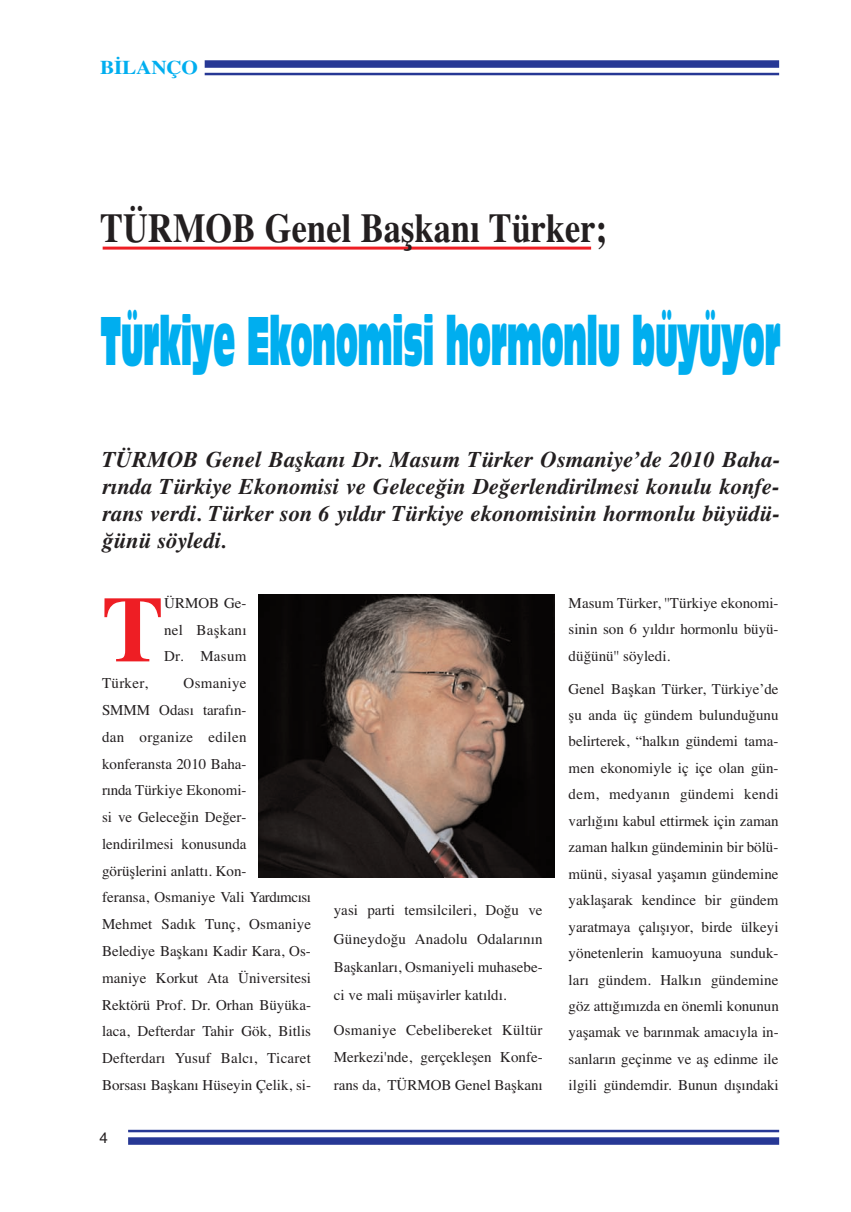
<style>
.page{position:relative;width:851px;height:1212px;background:#fff}
.page>*{position:absolute;margin:0;border:0;box-sizing:border-box;transform-origin:0 0}
.t1{font:700 93.3px "Times TU";color:#ee1e24}
.t2{font:64.65px "Antique Olive Nord";color:#00aeef;scale:.36 1}
.t3{font:700 40.95px "Times TU";letter-spacing:.005em;color:#231f20;scale:.84 1}
.t4{font:italic 700 22.5px/27px "Times TU";color:#231f20;text-align:justify}
.t5{font:700 19.5px "Times TU";letter-spacing:-.01em;color:#00aeef;scale:1.09 1}
.t6{font:15px/26.8px "Times TU";color:#231f20;text-align:justify}
.t7{font:15px "Helvetica TU";color:#231f20}
</style>
<div class="page">
<hr style="left:128px;top:1130px;width:651px;height:2px;background:#273895">
<div style="left:128px;top:1137px;width:651px;height:8px;background:#273895"></div>
<div style="left:205px;top:60px;width:574px;height:8px;background:#273895"></div>
<hr style="left:205px;top:73px;width:574px;height:2px;background:#273895">
<hr style="left:103px;top:247px;width:488px;height:3px;background:#ee1e24">
<img style="left:258px;top:594px;width:296px;height:284px">
<h3 class="t5" style="left:100px;top:56px;width:91px">BİLANÇO</h3>
<h3 class="t3" style="left:100px;top:204px;width:605px">TÜRMOB Genel Başkanı Türker;</h3>
<h2 class="t2" style="left:101px;top:305px;width:1888px">Türkiye Ekonomisi hormonlu büyüyor</h2>
<h3 class="t4" style="left:102px;top:445px;width:679px">TÜRMOB Genel Başkanı Dr. Masum Türker Osmaniye’de 2010 Baha&shy;rında Türkiye Ekonomisi ve Geleceğin Değerlendirilmesi konulu konfe&shy;rans verdi. Türker son 6 yıldır Türkiye ekonomisinin hormonlu büyüdü&shy;ğünü söyledi.</h3>
<h1 class="t1" style="left:102px;top:575px;width:64px">T</h1>
<p class="t6" style="left:164px;top:589px;width:84px">ÜRMOB Ge&shy;nel Başkanı Dr. Masum</p>
<p class="t6" style="left:102px;top:669px;width:47px">Türker,</p>
<p class="t6" style="left:102px;top:669px;width:210px;text-align:left;text-indent:81px">Osmaniye<br>SMMM Odası tarafın-<br>dan organize edilen konferansta 2010 Baha-<br>rında Türkiye Ekonomi-<br>si ve Geleceğin Değer&shy;lendirilmesi konusunda görüşlerini anlattı. Kon-<br>feransa, Osmaniye Vali Yardımcısı<br>Mehmet Sadık Tunç, Osmaniye<br>Belediye Başkanı Kadir Kara, Os&shy;maniye Korkut Ata Üniversitesi<br>Rektörü Prof. Dr. Orhan Büyüka&shy;laca, Defterdar Tahir Gök, Bitlis<br>Defterdarı Yusuf Balcı, Ticaret<br>Borsası Başkanı Hüseyin Çelik, si-</p>
<p class="t7" style="left:100px;top:1129px;width:10px">4</p>
<p class="t6" style="left:334px;top:896px;width:210px;line-height:28.3px">yasi parti temsilcileri, Doğu ve Güneydoğu Anadolu Odalarının Başkanları, Osmaniyeli muhasebe&shy;ci ve mali müşavirler katıldı.</p>
<p class="t6" style="left:334px;top:1015px;width:210px;line-height:27.8px">Osmaniye Cebelibereket Kültür Merkezi'nde, gerçekleşen Konfe&shy;rans da, TÜRMOB Genel Başkanı</p>
<p class="t6" style="left:568px;top:589px;width:211px;line-height:26.4px">Masum Türker, ''Türkiye ekonomi&shy;sinin son 6 yıldır hormonlu büyü&shy;düğünü'' söyledi.</p>
<p class="t6" style="left:568px;top:675px;width:212px;line-height:26.4px">Genel Başkan Türker, Türkiye’de şu anda üç gündem bulunduğunu belirterek, “halkın gündemi tama&shy;men ekonomiyle iç içe olan gün&shy;dem, medyanın gündemi kendi varlığını kabul ettirmek için zaman zaman halkın gündeminin bir bölü&shy;münü, siyasal yaşamın gündemine yaklaşarak kendince bir gündem yaratmaya çalışıyor, birde ülkeyi yönetenlerin kamuoyuna sunduk&shy;ları gündem. Halkın gündemine göz attığımızda en önemli konunun yaşamak ve barınmak amacıyla in&shy;sanların geçinme ve aş edinme ile ilgili gündemdir. Bunun dışındaki</p>
</div>
